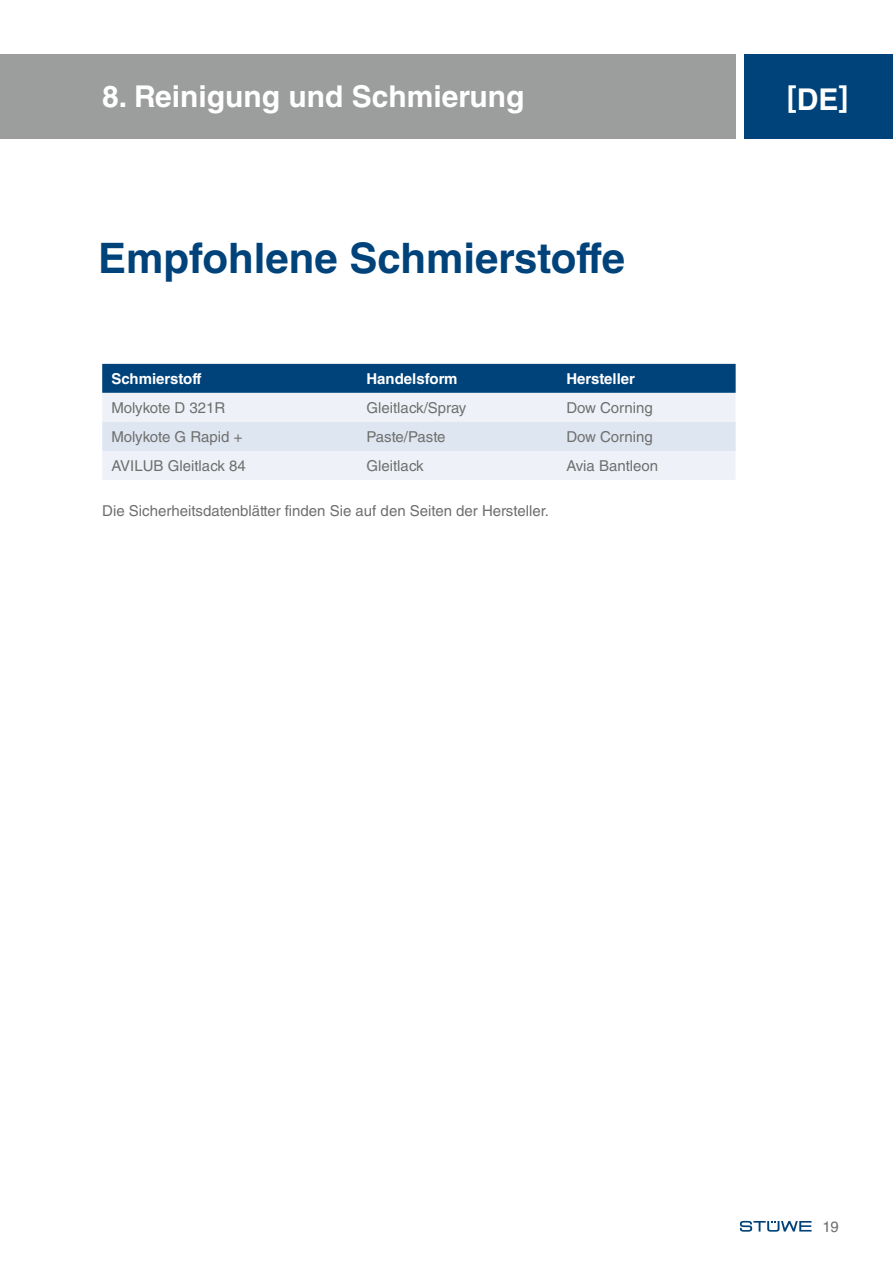
<style>
.page{position:relative;width:893px;height:1263px;background:#fff}
.page>*{position:absolute;margin:0;border:0;box-sizing:border-box;transform-origin:0 0}
.t1{font:700 42px "Helvetica LT Std";color:#00437a}
.t2{font:700 30px "Helvetica LT Std";color:#fff}
.t3{font:15px "Helvetica LT Std";color:#6f6f6e}
.t4{font:700 15px "Helvetica LT Std";color:#fff}
</style>
<div class="page">
<div style="left:744px;top:54px;width:149px;height:84px;background:#00437a"></div>
<div style="left:0;top:54px;width:736px;height:84px;background:#9c9d9d"></div>
<svg style="left:740px;top:1221px;width:72px;height:11px"></svg>
<div style="left:102px;top:364px;width:634px;height:29px;background:#00437a"></div>
<div style="left:102px;top:393px;width:634px;height:87px;background:#eef2f8"></div>
<div style="left:102px;top:422px;width:634px;height:29px;background:#dee6f1"></div>
<h2 class="t2" style="left:102px;top:78px;width:424px">8. Reinigung und Schmierung</h2>
<h1 class="t1" style="left:98px;top:233px;width:528px">Empfohlene Schmierstoffe</h1>
<p class="t4" style="left:111px;top:369px;width:92px">Schmierstoff</p>
<p class="t4" style="left:366px;top:369px;width:93px">Handelsform</p>
<p class="t4" style="left:566px;top:369px;width:70px">Hersteller</p>
<p class="t3" style="left:111px;top:399px;width:116px">Molykote D 321R</p>
<p class="t3" style="left:366px;top:399px;width:101px">Gleitlack/Spray</p>
<p class="t3" style="left:566px;top:399px;width:88px">Dow Corning</p>
<p class="t3" style="left:111px;top:428px;width:133px">Molykote G Rapid +</p>
<p class="t3" style="left:366px;top:428px;width:81px">Paste/Paste</p>
<p class="t3" style="left:566px;top:428px;width:88px">Dow Corning</p>
<p class="t3" style="left:111px;top:457px;width:136px">AVILUB Gleitlack 84</p>
<p class="t3" style="left:366px;top:457px;width:59px">Gleitlack</p>
<p class="t3" style="left:566px;top:457px;width:93px">Avia Bantleon</p>
<p class="t3" style="left:102px;top:502px;width:448px">Die Sicherheitsdatenblätter finden Sie auf den Seiten der Hersteller.</p>
<h2 class="t2" style="left:787px;top:79px;width:63px">[DE]</h2>
<p class="t3" style="left:823px;top:1218px;width:18px">19</p>
</div>
